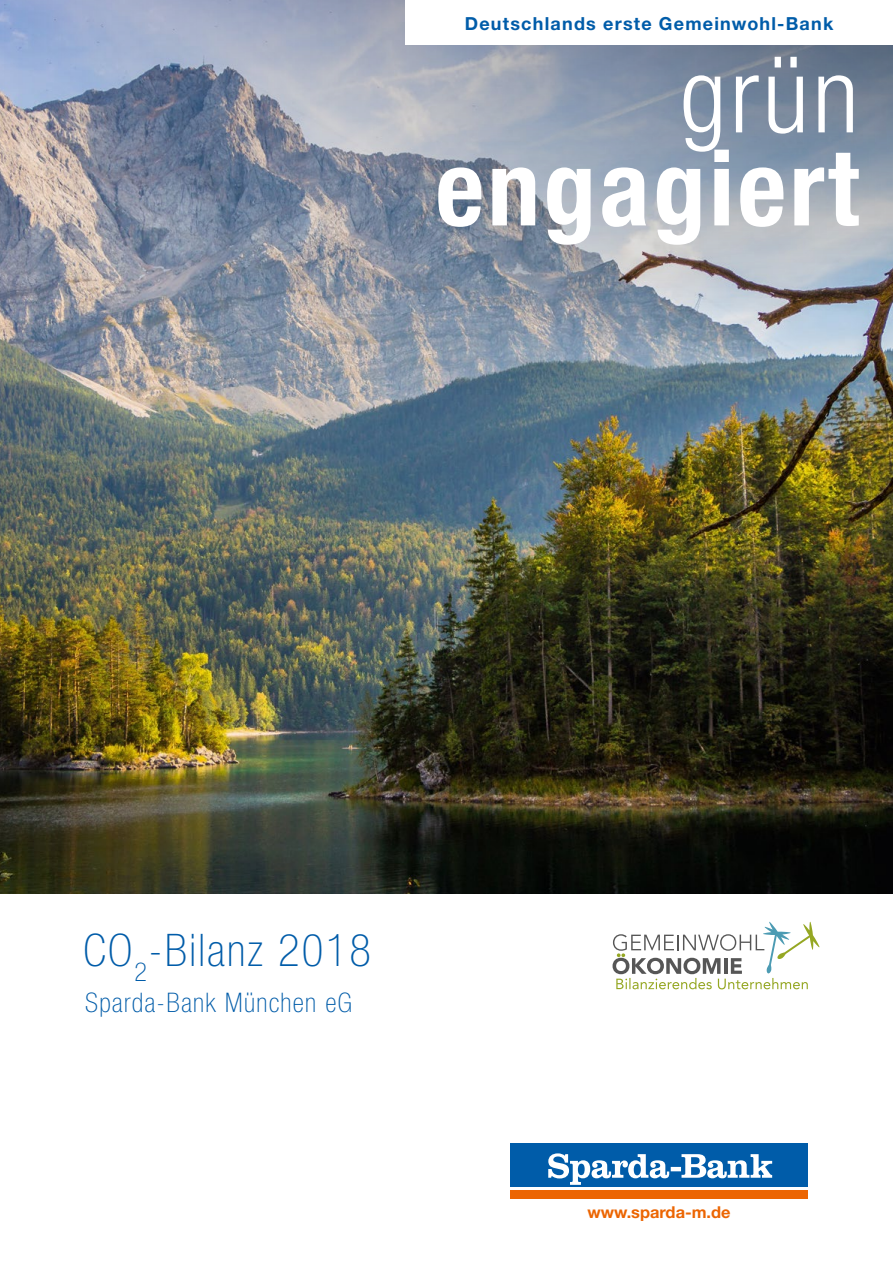
<style>
.page{position:relative;width:893px;height:1263px;background:#fff}
.page>*{position:absolute;margin:0;border:0;box-sizing:border-box;transform-origin:0 0}
.t1{font:700 condensed 105px "Helvetica Neue LT Std";letter-spacing:.03em;color:#fff}
.t2{font:300 condensed 105px "Helvetica Neue LT Std";color:#fff}
.t3{font:100 condensed 45px "Helvetica Neue LT Std";letter-spacing:.05em;color:#005ca9}
.t4{font:100 condensed 27px "Helvetica Neue LT Std";letter-spacing:.05em;color:#005ca9}
.t5{font:700 18px "Helvetica Neue LT Std";letter-spacing:.065em;color:#005ca9}
.t6{font:700 16.35px "Helvetica Neue LT Std";color:#ec6502}
</style>
<div class="page">
<img style="left:0;top:310px;width:893px;height:583px">
<div style="left:510px;top:1143px;width:298px;height:44px;background:#005ca9"></div>
<div style="left:510px;top:1190px;width:298px;height:9px;background:#ec6502"></div>
<svg style="left:548px;top:1153px;width:224px;height:32px"></svg>
<svg style="left:0;top:0;width:322px;height:310px;background:#8f97ab"></svg>
<div style="left:322px;top:0;width:571px;height:361px;background:#000;opacity:.21"></div>
<svg style="left:612px;top:922px;width:207px;height:67px"></svg>
<div style="left:405px;top:0;width:488px;height:45px;background:#fff"></div>
<p class="t5" style="left:465px;top:12px;width:370px">Deutschlands erste Gemeinwohl-Bank</p>
<h1 class="t2" style="left:680px;top:35px;width:181px">grün</h1>
<h1 class="t1" style="left:436px;top:124px;width:425px">engagiert</h1>
<h2 class="t3" style="left:83px;top:925px;width:289px">CO<sub>2</sub>-Bilanz 2018</h2>
<h3 class="t4" style="left:85px;top:987px;width:268px">Sparda-Bank München eG</h3>
<p class="t6" style="left:588px;top:1202px;width:144px">www.sparda-m.de</p>
</div>
